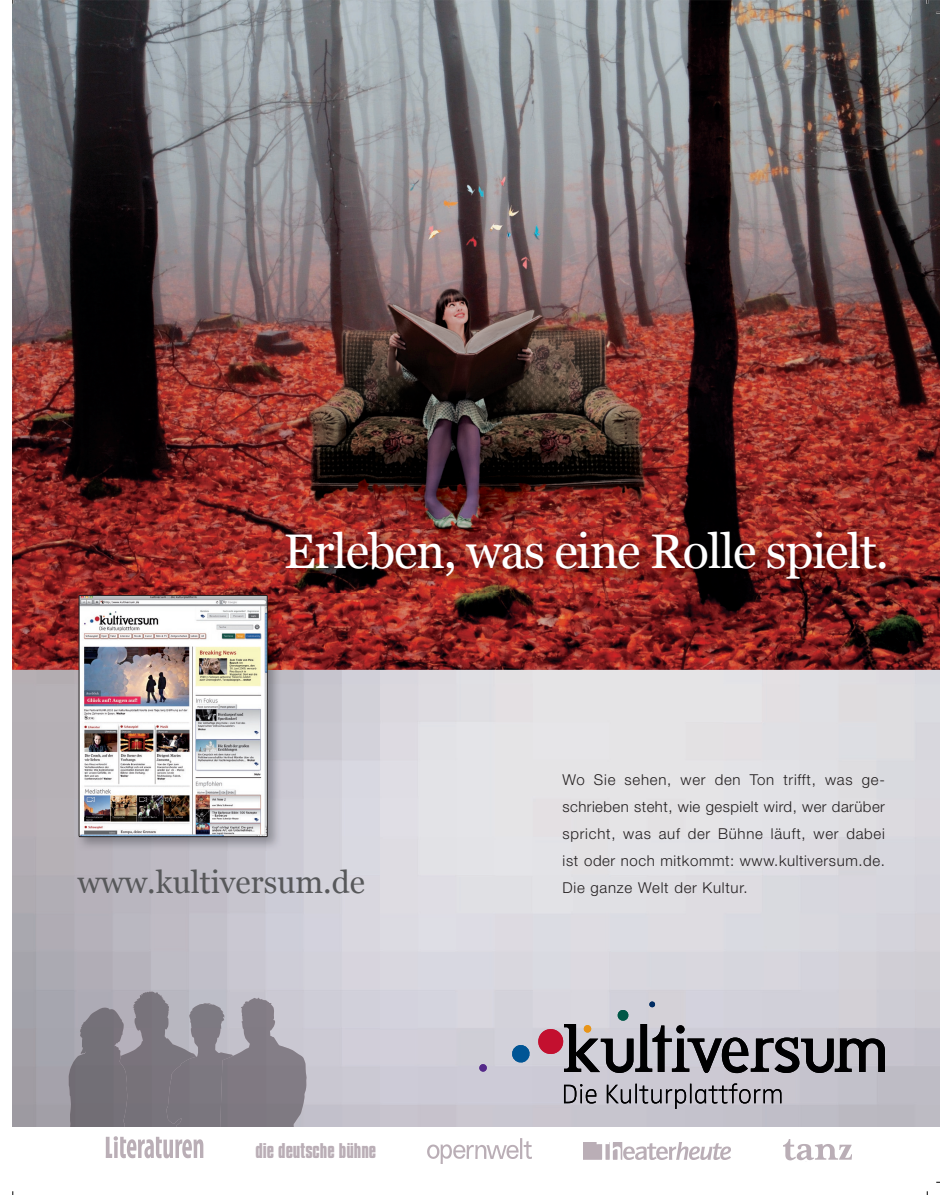
<style>
.page{position:relative;width:940px;height:1195px;background:#fff}
.page>*{position:absolute;margin:0;border:0;box-sizing:border-box;transform-origin:0 0}
.t1{font:48.6px "Georgia";letter-spacing:-.025em;color:#fff}
.t2{font:31.5px "Georgia";color:#57585a}
.t3{font:700 18.3px "Compacta BT";color:#baaeb6}
.t4{font:300 15px/27px "Helvetica Neue LT Std";letter-spacing:.04em;color:#231f20;text-align:justify}
</style>
<div class="page">
<img style="left:13px;top:0;width:927px;height:1127px">
<img style="left:283px;top:529px;width:616px;height:64px">
<img style="left:76px;top:592px;width:205px;height:259px">
<img style="left:81px;top:597px;width:184px;height:238px">
<div style="left:79px;top:595px;width:188px;height:242px;border:1px solid #231f20"></div>
<img style="left:119px;top:991px;width:77px;height:136px">
<img style="left:166px;top:1003px;width:54px;height:124px">
<img style="left:220px;top:997px;width:87px;height:130px">
<img style="left:67px;top:1007px;width:61px;height:120px">
<svg style="left:511px;top:1044px;width:19px;height:19px"></svg>
<svg style="left:479px;top:1064px;width:8px;height:8px"></svg>
<svg style="left:536px;top:1001px;width:349px;height:72px;background:#a19da4"></svg>
<svg style="left:564px;top:1084px;width:32px;height:19px"></svg>
<svg style="left:607px;top:1083px;width:174px;height:26px;background:#a3a1a9"></svg>
<img style="left:105px;top:1136px;width:99px;height:23px">
<img style="left:428px;top:1139px;width:104px;height:25px">
<img style="left:783px;top:1139px;width:68px;height:22px">
<img style="left:584px;top:1143px;width:146px;height:16px">
<h1 class="t1" style="left:284px;top:522px;width:606px">Erleben, was eine Rolle spielt.</h1>
<h2 class="t2" style="left:78px;top:863px;width:289px">www.kultiversum.de</h2>
<p class="t3" style="left:255px;top:1139px;width:122px">die deutsche bühne</p>
<p class="t4" style="left:562px;top:765px;width:324px">Wo Sie sehen, wer den Ton trifft, was ge&shy;schrieben steht, wie gespielt wird, wer darüber spricht, was auf der Bühne läuft, wer dabei ist oder noch mitkommt: www.kultiversum.de.<br>Die ganze Welt der Kultur.</p>
</div>
